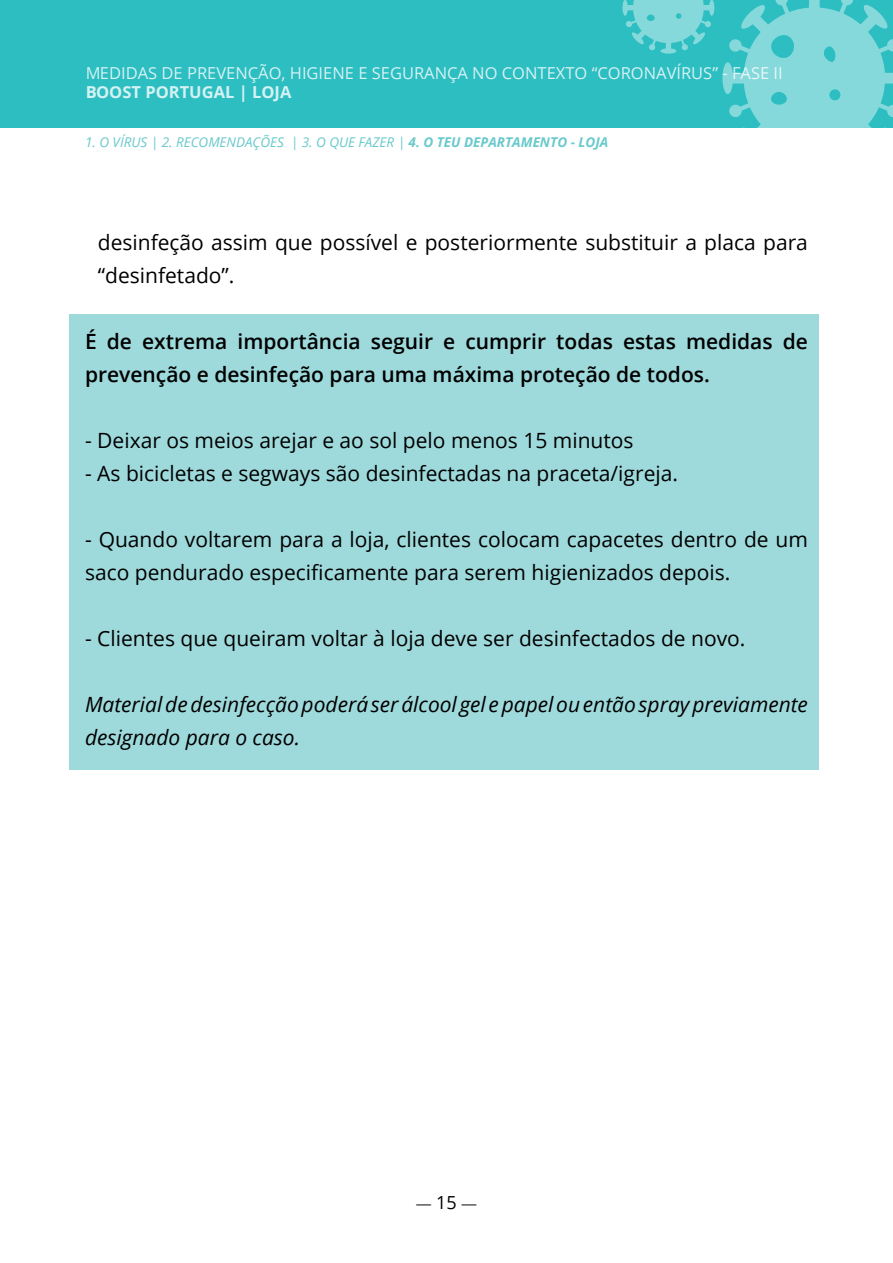
<style>
.page{position:relative;width:893px;height:1263px;background:#fff}
.page>*{position:absolute;margin:0;border:0;box-sizing:border-box;transform-origin:0 0}
.t1{font:21px/33px "Open Sans";color:#000}
.t2{font:600 21px/33px "Open Sans";color:#000}
.t3{font:italic 21px/33px "Open Sans";color:#000}
.t4{font:18px "Minion Pro";color:#000}
.t5{font:16.5px "Open Sans";color:#fff}
.t6{font:700 16.5px "Open Sans";color:#fff}
.t7{font:italic 13.5px "Open Sans";color:#69c9cc}
.s1{font-weight:700}
.s2{font-family:"Open Sans"}
</style>
<div class="page">
<div style="left:0;top:0;width:893px;height:128px;background:#2dbec2"></div>
<svg style="left:722px;top:0;width:171px;height:128px"></svg>
<svg style="left:622px;top:0;width:92px;height:54px"></svg>
<div style="left:69px;top:315px;width:749px;height:455px;background:#9ed9db"></div>
<p class="t5" style="left:85px;top:61px;width:699px">MEDIDAS DE PREVENÇÃO, HIGIENE E SEGURANÇA NO CONTEXTO “CORONAVÍRUS” - FASE II</p>
<p class="t6" style="left:85px;top:81px;width:208px">BOOST PORTUGAL | LOJA</p>
<p class="t7" style="left:85px;top:133px;width:525px">1. O VÍRUS | 2. RECOMENDAÇÕES | 3. O QUE FAZER | <span class="s1">4. O TEU DEPARTAMENTO - LOJA</span></p>
<p class="t1" style="left:98px;top:225px;width:712px">desinfeção assim que possível e posteriormente substituir a placa para “desinfetado”.</p>
<p class="t2" style="left:85px;top:324px;width:724px">É de extrema importância seguir e cumprir todas estas medidas de prevenção e desinfeção para uma máxima proteção de todos.</p>
<p class="t1" style="left:85px;top:423px;width:550px">- Deixar os meios arejar e ao sol pelo menos 15 minutos</p>
<p class="t1" style="left:85px;top:456px;width:594px">- As bicicletas e segways são desinfectadas na praceta/igreja.</p>
<p class="t1" style="left:85px;top:522px;width:724px">- Quando voltarem para a loja, clientes colocam capacetes dentro de um saco pendurado especificamente para serem higienizados depois.</p>
<p class="t1" style="left:85px;top:621px;width:662px">- Clientes que queiram voltar à loja deve ser desinfectados de novo.</p>
<p class="t3" style="left:85px;top:687px;width:724px">Material de desinfecção poderá ser álcool gel e papel ou então spray previamente designado para o caso.</p>
<p class="t4" style="left:415px;top:1191px;width:63px">— <span class="s2">15</span> —</p>
</div>
